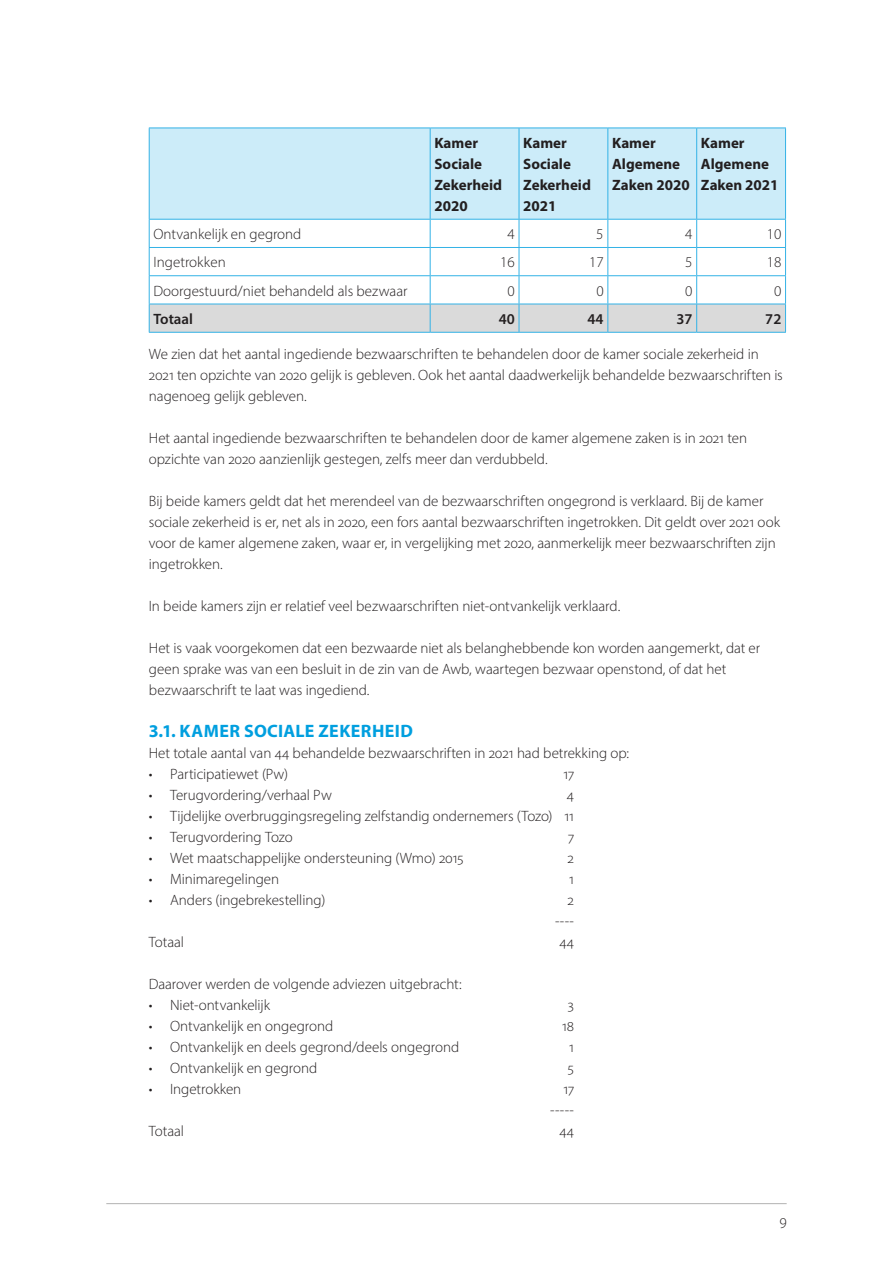
<style>
.page{position:relative;width:893px;height:1263px;background:#fff}
.page>*{position:absolute;margin:0;border:0;box-sizing:border-box;transform-origin:0 0}
.tussenkop_1{font:18px "Myriad Pro Bold 2";letter-spacing:.02em;color:#009fdf}
.platte_tekst{font:300 15px/21px "Myriad Pro";letter-spacing:-.005em;color:#231f20}
.tabel_koprij{font:15px/21px "Myriad Pro Bold 2";color:#231f20}
.tabel_rij{font:300 15px "Myriad Pro";color:#231f20}
.tabel_rij-2{font:600 15px "Myriad Pro";color:#231f20}
</style>
<div class="page">
<hr style="left:106px;top:1203px;width:681px;height:1px;background:#b2b2b2">
<div style="left:150px;top:129px;width:635px;height:90px;background:#ccecf9"></div>
<hr style="left:149px;top:128px;width:281px;height:1px;background:#33b2e6">
<hr style="left:149px;top:128px;width:1px;height:91px;background:#33b2e6">
<hr style="left:430px;top:128px;width:89px;height:1px;background:#33b2e6">
<hr style="left:430px;top:128px;width:1px;height:91px;background:#33b2e6">
<hr style="left:519px;top:128px;width:89px;height:1px;background:#33b2e6">
<hr style="left:519px;top:128px;width:1px;height:91px;background:#33b2e6">
<hr style="left:608px;top:128px;width:89px;height:1px;background:#33b2e6">
<hr style="left:607px;top:128px;width:1px;height:91px;background:#33b2e6">
<hr style="left:697px;top:128px;width:89px;height:1px;background:#33b2e6">
<hr style="left:696px;top:128px;width:1px;height:91px;background:#33b2e6">
<hr style="left:785px;top:128px;width:1px;height:91px;background:#33b2e6">
<hr style="left:149px;top:219px;width:281px;height:1px;background:#33b2e6">
<hr style="left:430px;top:219px;width:89px;height:1px;background:#33b2e6">
<hr style="left:519px;top:219px;width:89px;height:1px;background:#33b2e6">
<hr style="left:608px;top:219px;width:89px;height:1px;background:#33b2e6">
<hr style="left:697px;top:219px;width:89px;height:1px;background:#33b2e6">
<svg style="left:149px;top:220px;width:637px;height:112px"></svg>
<hr style="left:149px;top:332px;width:281px;height:1px;background:#33b2e6">
<hr style="left:430px;top:332px;width:89px;height:1px;background:#33b2e6">
<hr style="left:519px;top:332px;width:89px;height:1px;background:#33b2e6">
<hr style="left:608px;top:332px;width:89px;height:1px;background:#33b2e6">
<hr style="left:697px;top:332px;width:89px;height:1px;background:#33b2e6">
<p class="tabel_koprij" style="left:434px;top:132px;width:69px">Kamer<br>Sociale<br>Zekerheid</p>
<p class="tabel_koprij" style="left:434px;top:195px;width:35px">2020</p>
<p class="tabel_koprij" style="left:523px;top:132px;width:45px">Kamer</p>
<p class="tabel_koprij" style="left:523px;top:153px;width:69px">Sociale<br>Zekerheid<br>2021</p>
<p class="tabel_koprij" style="left:612px;top:132px;width:45px">Kamer</p>
<p class="tabel_koprij" style="left:612px;top:153px;width:79px">Algemene<br>Zaken 2020</p>
<p class="tabel_koprij" style="left:701px;top:132px;width:45px">Kamer</p>
<p class="tabel_koprij" style="left:701px;top:153px;width:79px">Algemene<br>Zaken 2021</p>
<p class="tabel_rij" style="left:153px;top:225px;width:149px">Ontvankelijk en gegrond</p>
<p class="tabel_rij" style="left:507px;top:225px;width:9px">4</p>
<p class="tabel_rij" style="left:596px;top:225px;width:9px">5</p>
<p class="tabel_rij" style="left:685px;top:225px;width:9px">4</p>
<p class="tabel_rij" style="left:767px;top:225px;width:16px">10</p>
<p class="tabel_rij" style="left:153px;top:253px;width:74px">Ingetrokken</p>
<p class="tabel_rij" style="left:500px;top:253px;width:16px">16</p>
<p class="tabel_rij" style="left:589px;top:253px;width:16px">17</p>
<p class="tabel_rij" style="left:685px;top:253px;width:9px">5</p>
<p class="tabel_rij" style="left:767px;top:253px;width:16px">18</p>
<p class="tabel_rij" style="left:153px;top:281px;width:256px">Doorgestuurd/niet behandeld als bezwaar</p>
<p class="tabel_rij" style="left:507px;top:281px;width:9px">0</p>
<p class="tabel_rij" style="left:596px;top:281px;width:9px">0</p>
<p class="tabel_rij" style="left:685px;top:281px;width:9px">0</p>
<p class="tabel_rij" style="left:774px;top:281px;width:9px">0</p>
<p class="tabel_rij-2" style="left:154px;top:309px;width:41px">Totaal</p>
<p class="tabel_rij-2" style="left:499px;top:309px;width:18px">40</p>
<p class="tabel_rij-2" style="left:588px;top:309px;width:18px">44</p>
<p class="tabel_rij-2" style="left:676px;top:309px;width:18px">37</p>
<p class="tabel_rij-2" style="left:765px;top:309px;width:18px">72</p>
<p class="platte_tekst" style="left:149px;top:343px;width:635px">We zien dat het aantal ingediende bezwaarschriften te behandelen door de kamer sociale zekerheid in<br>2021 ten opzichte van 2020 gelijk is gebleven. Ook het aantal daadwerkelijk behandelde bezwaarschriften is nagenoeg gelijk gebleven.</p>
<p class="platte_tekst" style="left:149px;top:427px;width:600px">Het aantal ingediende bezwaarschriften te behandelen door de kamer algemene zaken is in 2021 ten opzichte van 2020 aanzienlijk gestegen, zelfs meer dan verdubbeld.</p>
<p class="platte_tekst" style="left:149px;top:490px;width:633px">Bij beide kamers geldt dat het merendeel van de bezwaarschriften ongegrond is verklaard. Bij de kamer sociale zekerheid is er, net als in 2020, een fors aantal bezwaarschriften ingetrokken. Dit geldt over 2021 ook voor de kamer algemene zaken, waar er, in vergelijking met 2020, aanmerkelijk meer bezwaarschriften zijn ingetrokken.</p>
<p class="platte_tekst" style="left:149px;top:595px;width:473px">In beide kamers zijn er relatief veel bezwaarschriften niet-ontvankelijk verklaard.</p>
<p class="platte_tekst" style="left:149px;top:637px;width:613px">Het is vaak voorgekomen dat een bezwaarde niet als belanghebbende kon worden aangemerkt, dat er geen sprake was van een besluit in de zin van de Awb, waartegen bezwaar openstond, of dat het bezwaarschrift te laat was ingediend.</p>
<h2 class="tussenkop_1" style="left:149px;top:719px;width:266px">3.1. KAMER SOCIALE ZEKERHEID</h2>
<p class="platte_tekst" style="left:149px;top:742px;width:482px">Het totale aantal van 44 behandelde bezwaarschriften in 2021 had betrekking op:</p>
<p class="platte_tekst" style="left:149px;top:763px;width:141px">• Participatiewet (Pw)</p>
<p class="platte_tekst" style="left:563px;top:763px;width:12px">17</p>
<p class="platte_tekst" style="left:149px;top:784px;width:185px">• Terugvordering/verhaal Pw</p>
<p class="platte_tekst" style="left:567px;top:784px;width:9px">4</p>
<p class="platte_tekst" style="left:149px;top:805px;width:427px">• Tijdelijke overbruggingsregeling zelfstandig ondernemers (Tozo) 11</p>
<p class="platte_tekst" style="left:149px;top:826px;width:145px">• Terugvordering Tozo</p>
<p class="platte_tekst" style="left:568px;top:826px;width:7px">7</p>
<p class="platte_tekst" style="left:149px;top:847px;width:316px">• Wet maatschappelijke ondersteuning (Wmo) 2015</p>
<p class="platte_tekst" style="left:568px;top:847px;width:8px">2</p>
<p class="platte_tekst" style="left:149px;top:868px;width:132px">• Minimaregelingen</p>
<p class="platte_tekst" style="left:569px;top:868px;width:6px">1</p>
<p class="platte_tekst" style="left:149px;top:889px;width:178px">• Anders (ingebrekestelling)</p>
<p class="platte_tekst" style="left:555px;top:889px;width:21px;text-align:right">2 ----</p>
<p class="platte_tekst" style="left:149px;top:931px;width:37px">Totaal</p>
<p class="platte_tekst" style="left:559px;top:931px;width:16px">44</p>
<p class="platte_tekst" style="left:149px;top:973px;width:314px">Daarover werden de volgende adviezen uitgebracht:</p>
<p class="platte_tekst" style="left:149px;top:994px;width:123px">• Niet-ontvankelijk</p>
<p class="platte_tekst" style="left:568px;top:994px;width:8px">3</p>
<p class="platte_tekst" style="left:149px;top:1015px;width:186px">• Ontvankelijk en ongegrond</p>
<p class="platte_tekst" style="left:562px;top:1015px;width:14px">18</p>
<p class="platte_tekst" style="left:149px;top:1036px;width:312px">• Ontvankelijk en deels gegrond/deels ongegrond</p>
<p class="platte_tekst" style="left:569px;top:1036px;width:6px">1</p>
<p class="platte_tekst" style="left:149px;top:1057px;width:170px">• Ontvankelijk en gegrond</p>
<p class="platte_tekst" style="left:568px;top:1057px;width:8px">5</p>
<p class="platte_tekst" style="left:149px;top:1078px;width:94px">• Ingetrokken</p>
<p class="platte_tekst" style="left:563px;top:1078px;width:12px">17</p>
<p class="platte_tekst" style="left:550px;top:1099px;width:25px">-----</p>
<p class="platte_tekst" style="left:149px;top:1120px;width:37px">Totaal</p>
<p class="platte_tekst" style="left:559px;top:1120px;width:16px">44</p>
<p class="platte_tekst" style="left:779px;top:1212px;width:9px">9</p>
</div>
